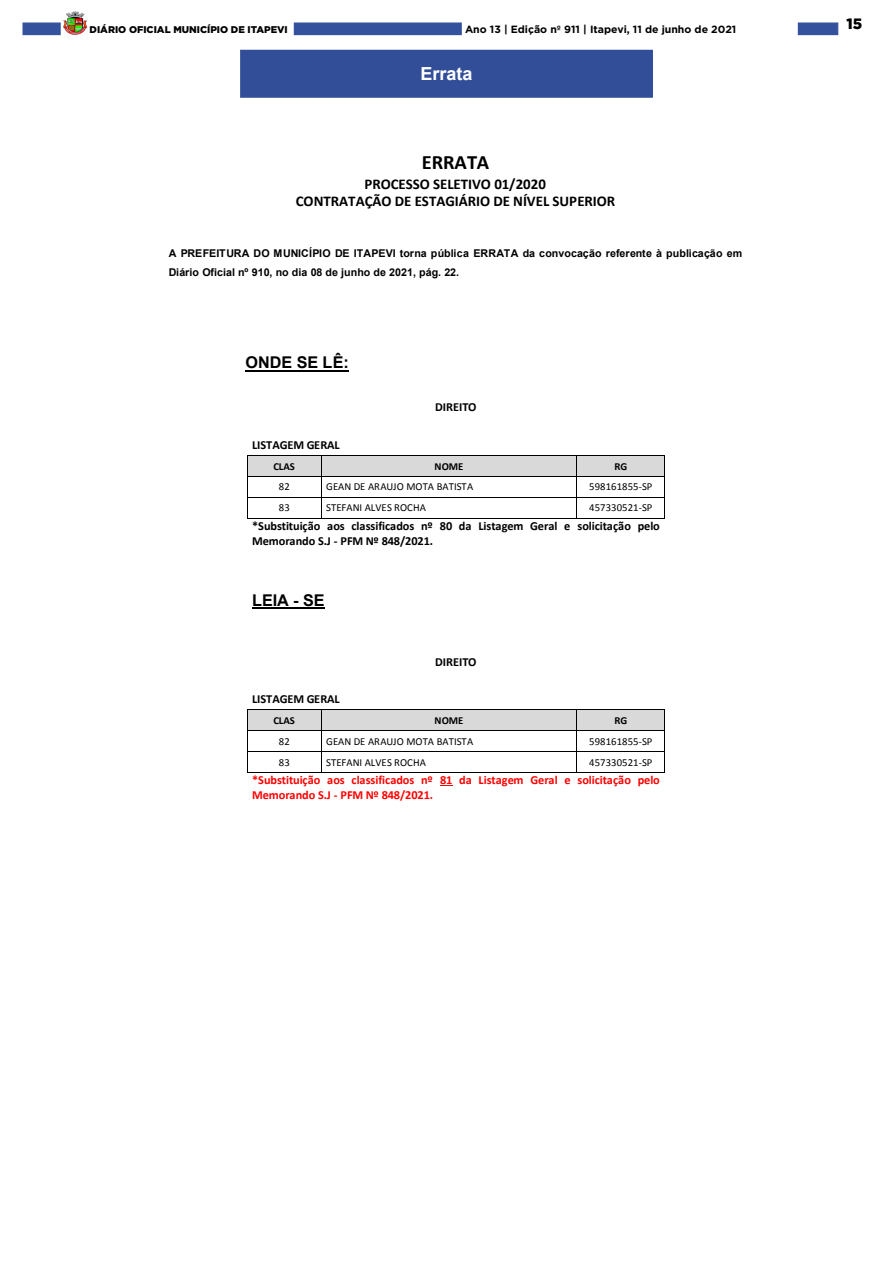
<style>
.page{position:relative;width:893px;height:1263px;background:#fff}
.page>*{position:absolute;margin:0;border:0;box-sizing:border-box;transform-origin:0 0}
.t1{font:700 20.4px "Calibri";letter-spacing:-.005em;color:#000}
.t2{font:700 18px "Arial";color:#fff}
.t3{font:700 16.2px "Arial";color:#000}
.t4{font:900 15px "Gotham";color:#000}
.t5{font:700 14.85px/17.9px "Calibri";color:#000;text-align:center}
.t6{font:700 12.3px/14.5px "Calibri";letter-spacing:-.005em;color:#000}
.t7{font:700 12.3px/15px "Calibri";letter-spacing:-.005em;color:#f00}
.t8{font:10.65px "Calibri";letter-spacing:.01em;color:#000}
.t9{font:700 10.65px/18.8px "Arial";color:#000}
.t10{font:700 10.65px "Calibri";color:#000}
.t11{font:700 10.5px "Gotham";color:#000}
.t12{font:900 9.75px "Gotham";color:#000}
</style>
<div class="page">
<div style="left:22px;top:23px;width:39px;height:12px;background:#34519d;border:1px solid #334f9b"></div>
<div style="left:798px;top:23px;width:40px;height:12px;background:#34519d"></div>
<img style="left:63px;top:11px;width:24px;height:24px">
<div style="left:294px;top:23px;width:168px;height:12px;background:#34519d"></div>
<div style="left:241px;top:50px;width:411px;height:47px;background:#324e99"></div>
<div style="left:240px;top:50px;width:413px;height:48px;border:1px solid #324e99"></div>
<hr style="left:246px;top:370px;width:103px;height:1px;background:#000">
<hr style="left:247px;top:456px;width:74px;height:3px;background:#d9d9d9">
<div style="left:247px;top:459px;width:5px;height:13px;background:#d9d9d9"></div>
<hr style="left:317px;top:459px;width:4px;height:13px;background:#d9d9d9">
<hr style="left:247px;top:472px;width:74px;height:4px;background:#d9d9d9">
<div style="left:252px;top:459px;width:65px;height:13px;background:#d9d9d9"></div>
<hr style="left:322px;top:456px;width:254px;height:3px;background:#d9d9d9">
<hr style="left:322px;top:459px;width:4px;height:13px;background:#d9d9d9">
<hr style="left:572px;top:459px;width:4px;height:13px;background:#d9d9d9">
<hr style="left:322px;top:472px;width:254px;height:4px;background:#d9d9d9">
<div style="left:326px;top:459px;width:246px;height:13px;background:#d9d9d9"></div>
<hr style="left:577px;top:456px;width:87px;height:3px;background:#d9d9d9">
<div style="left:577px;top:459px;width:5px;height:13px;background:#d9d9d9"></div>
<hr style="left:660px;top:459px;width:4px;height:13px;background:#d9d9d9">
<hr style="left:577px;top:472px;width:87px;height:4px;background:#d9d9d9">
<div style="left:582px;top:459px;width:78px;height:13px;background:#d9d9d9"></div>
<hr style="left:248px;top:455px;width:73px;height:1px;background:#000">
<hr style="left:322px;top:455px;width:254px;height:1px;background:#000">
<hr style="left:578px;top:455px;width:86px;height:1px;background:#000">
<hr style="left:247px;top:476px;width:74px;height:1px;background:#000">
<hr style="left:322px;top:476px;width:254px;height:1px;background:#000">
<hr style="left:577px;top:476px;width:87px;height:1px;background:#000">
<hr style="left:247px;top:497px;width:74px;height:1px;background:#000">
<hr style="left:322px;top:497px;width:254px;height:1px;background:#000">
<hr style="left:577px;top:497px;width:87px;height:1px;background:#000">
<hr style="left:252px;top:607px;width:73px;height:2px;background:#000">
<svg style="left:247px;top:455px;width:1px;height:64px"></svg>
<hr style="left:248px;top:518px;width:73px;height:1px;background:#000">
<svg style="left:321px;top:455px;width:1px;height:64px"></svg>
<hr style="left:322px;top:518px;width:254px;height:1px;background:#000">
<svg style="left:576px;top:455px;width:2px;height:64px"></svg>
<hr style="left:577px;top:518px;width:87px;height:1px;background:#000">
<svg style="left:664px;top:455px;width:1px;height:64px"></svg>
<hr style="left:247px;top:710px;width:74px;height:4px;background:#d9d9d9">
<div style="left:247px;top:714px;width:5px;height:13px;background:#d9d9d9"></div>
<hr style="left:317px;top:714px;width:4px;height:13px;background:#d9d9d9">
<hr style="left:247px;top:727px;width:74px;height:3px;background:#d9d9d9">
<div style="left:252px;top:714px;width:65px;height:13px;background:#d9d9d9"></div>
<hr style="left:322px;top:710px;width:254px;height:4px;background:#d9d9d9">
<hr style="left:322px;top:714px;width:4px;height:13px;background:#d9d9d9">
<hr style="left:572px;top:714px;width:4px;height:13px;background:#d9d9d9">
<hr style="left:322px;top:727px;width:254px;height:3px;background:#d9d9d9">
<div style="left:326px;top:714px;width:246px;height:13px;background:#d9d9d9"></div>
<hr style="left:577px;top:710px;width:87px;height:4px;background:#d9d9d9">
<div style="left:577px;top:714px;width:5px;height:13px;background:#d9d9d9"></div>
<hr style="left:660px;top:714px;width:4px;height:13px;background:#d9d9d9">
<hr style="left:577px;top:727px;width:87px;height:3px;background:#d9d9d9">
<div style="left:582px;top:714px;width:78px;height:13px;background:#d9d9d9"></div>
<hr style="left:248px;top:709px;width:73px;height:1px;background:#000">
<hr style="left:322px;top:709px;width:254px;height:1px;background:#000">
<hr style="left:578px;top:709px;width:86px;height:1px;background:#000">
<hr style="left:247px;top:730px;width:74px;height:1px;background:#000">
<hr style="left:322px;top:730px;width:254px;height:1px;background:#000">
<hr style="left:577px;top:730px;width:87px;height:1px;background:#000">
<hr style="left:247px;top:751px;width:74px;height:1px;background:#000">
<hr style="left:322px;top:751px;width:254px;height:1px;background:#000">
<hr style="left:577px;top:751px;width:87px;height:1px;background:#000">
<svg style="left:440px;top:785px;width:12px;height:1px"></svg>
<svg style="left:247px;top:709px;width:1px;height:64px"></svg>
<hr style="left:248px;top:772px;width:73px;height:1px;background:#000">
<svg style="left:321px;top:709px;width:1px;height:64px"></svg>
<hr style="left:322px;top:772px;width:254px;height:1px;background:#000">
<svg style="left:576px;top:709px;width:2px;height:64px"></svg>
<hr style="left:577px;top:772px;width:87px;height:1px;background:#000">
<svg style="left:664px;top:709px;width:1px;height:64px"></svg>
<p class="t12" style="left:90px;top:23px;width:200px">DIÁRIO OFICIAL MUNICÍPIO DE ITAPEVI</p>
<p class="t11" style="left:465px;top:22px;width:273px">Ano 13 | Edição nº 911 | Itapevi, 11 de junho de 2021</p>
<p class="t2" style="left:420px;top:61px;width:54px">Errata</p>
<p class="t1" style="left:422px;top:149px;width:69px">ERRATA</p>
<p class="t5" style="left:296px;top:174px;width:321px">PROCESSO SELETIVO 01/2020<br>CONTRATAÇÃO DE ESTAGIÁRIO DE NÍVEL SUPERIOR</p>
<p class="t9" style="left:169px;top:244px;width:575px">A PREFEITURA DO MUNICÍPIO DE ITAPEVI torna pública ERRATA da convocação referente à publicação em<br>Diário Oficial nº 910, no dia 08 de junho de 2021, pág. 22.</p>
<p class="t3" style="left:246px;top:351px;width:105px">ONDE SE LÊ:</p>
<p class="t6" style="left:435px;top:399px;width:43px">DIREITO</p>
<p class="t6" style="left:252px;top:437px;width:89px">LISTAGEM GERAL</p>
<p class="t10" style="left:273px;top:459px;width:23px">CLAS</p>
<p class="t10" style="left:435px;top:459px;width:30px">NOME</p>
<p class="t10" style="left:614px;top:459px;width:14px">RG</p>
<p class="t8" style="left:279px;top:480px;width:12px">82</p>
<p class="t8" style="left:326px;top:480px;width:149px">GEAN DE ARAUJO MOTA BATISTA</p>
<p class="t8" style="left:589px;top:480px;width:65px">598161855-SP</p>
<p class="t8" style="left:279px;top:501px;width:12px">83</p>
<p class="t8" style="left:326px;top:501px;width:101px">STEFANI ALVES ROCHA</p>
<p class="t8" style="left:589px;top:501px;width:65px">457330521-SP</p>
<p class="t6" style="left:252px;top:518px;width:409px">*Substituição aos classificados nº 80 da Listagem Geral e solicitação pelo<br>Memorando S.J - PFM Nº 848/2021.</p>
<p class="t3" style="left:252px;top:589px;width:74px">LEIA - SE</p>
<p class="t6" style="left:435px;top:654px;width:43px">DIREITO</p>
<p class="t6" style="left:252px;top:691px;width:89px">LISTAGEM GERAL</p>
<p class="t10" style="left:273px;top:713px;width:23px">CLAS</p>
<p class="t10" style="left:435px;top:713px;width:30px">NOME</p>
<p class="t10" style="left:614px;top:713px;width:14px">RG</p>
<p class="t8" style="left:279px;top:734px;width:12px">82</p>
<p class="t8" style="left:326px;top:734px;width:149px">GEAN DE ARAUJO MOTA BATISTA</p>
<p class="t8" style="left:589px;top:734px;width:65px">598161855-SP</p>
<p class="t8" style="left:279px;top:756px;width:12px">83</p>
<p class="t8" style="left:326px;top:756px;width:101px">STEFANI ALVES ROCHA</p>
<p class="t8" style="left:589px;top:756px;width:65px">457330521-SP</p>
<p class="t7" style="left:252px;top:772px;width:409px">*Substituição aos classificados nº 81 da Listagem Geral e solicitação pelo<br>Memorando S.J - PFM Nº 848/2021.</p>
<h3 class="t4" style="left:846px;top:13px;width:17px">15</h3>
</div>
